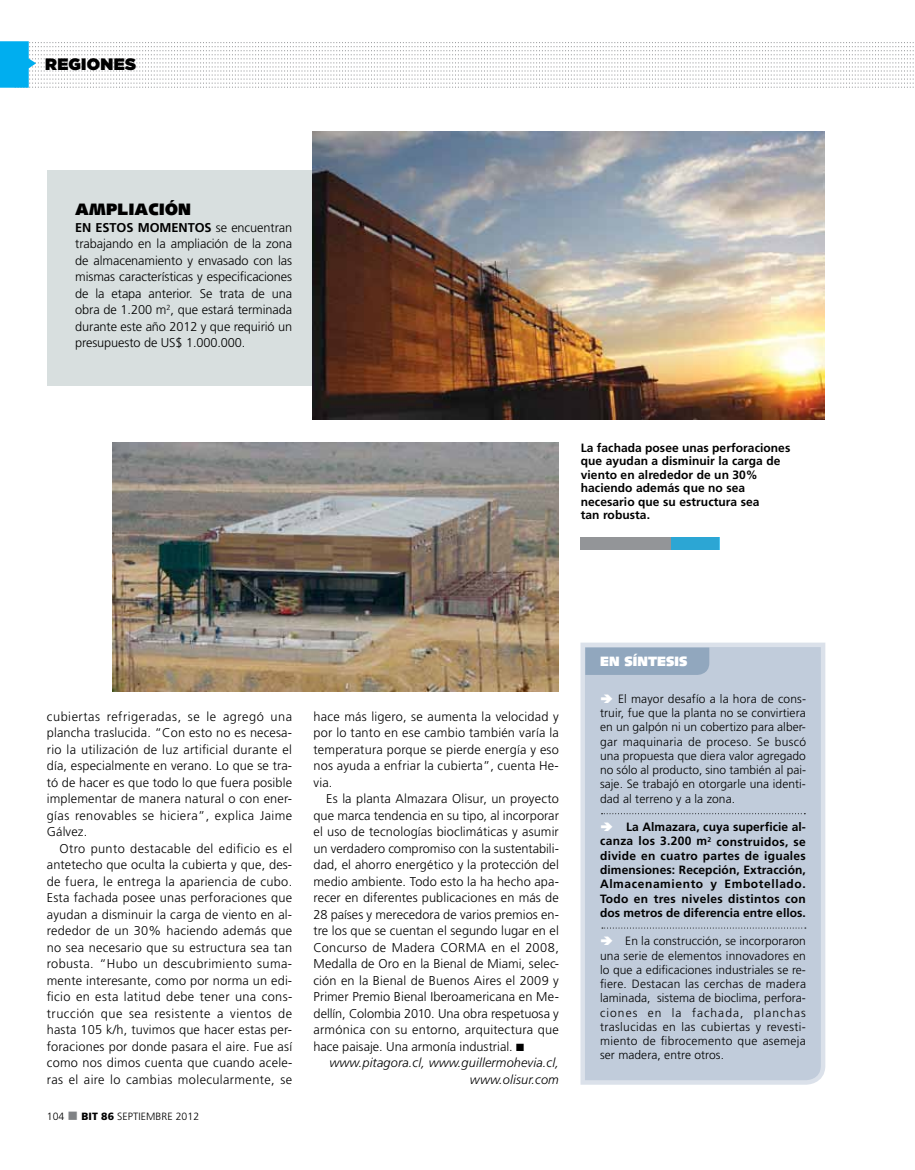
<style>
.page{position:relative;width:915px;height:1170px;background:#fff}
.page>*{position:absolute;margin:0;border:0;box-sizing:border-box;transform-origin:0 0}
.t1{font:900 16.5px "Syntax";letter-spacing:.02em;color:#000}
.t2{font:900 16.5px "Gotham";color:#000}
.t3{font:900 13.5px "Syntax";letter-spacing:.005em;color:#fff}
.t4{font:300 12.75px/16.5px "Frutiger";letter-spacing:.015em;color:#000;text-align:justify}
.t5{font:italic 300 12.75px/16.5px "Frutiger";letter-spacing:.01em;color:#000;text-align:right}
.t6{font:300 12px/14.2px "Frutiger";letter-spacing:.005em;color:#000;text-align:justify}
.t7{font:700 12px/14.2px "Frutiger";letter-spacing:.005em;color:#000;text-align:justify}
.t8{font:300 10.5px "Frutiger";letter-spacing:.005em;color:#000}
.s1{font-weight:700}
.s2{color:#808285}
.s3{font-weight:900}
</style>
<div class="page">
<div style="left:47px;top:170px;width:325px;height:216px;background:#d8dfdf"></div>
<div style="left:580px;top:642px;width:246px;height:443px;background:#c1ccdb"></div>
<svg style="left:601px;top:927px;width:204px;height:1px"></svg>
<svg style="left:601px;top:813px;width:204px;height:1px"></svg>
<div style="left:585px;top:647px;width:124px;height:28px;background:#91a7be"></div>
<svg style="left:0;top:41px;width:913px;height:47px"></svg>
<img style="left:313px;top:131px;width:511px;height:288px">
<img style="left:113px;top:443px;width:445px;height:248px">
<div style="left:580px;top:537px;width:139px;height:13px;background:#939598"></div>
<div style="left:670px;top:537px;width:49px;height:13px;background:#2ca6d4"></div>
<svg style="left:601px;top:694px;width:11px;height:8px"></svg>
<svg style="left:601px;top:822px;width:11px;height:9px"></svg>
<svg style="left:601px;top:936px;width:11px;height:9px"></svg>
<p class="t2" style="left:45px;top:52px;width:92px">REGIONES</p>
<p class="t1" style="left:75px;top:200px;width:117px">AMPLIACIÓN</p>
<p class="t4" style="left:75px;top:219px;width:218px"><span class="s1">En estos momentos</span> se encuentran trabajando en la ampliación de la zona de almacenamiento y envasado con las mismas características y especificaciones de la etapa anterior. Se trata de una obra de 1.200 m<sup>2</sup>, que estará terminada durante este año 2012 y que requirió un presupuesto de US$ 1.000.000.</p>
<p class="t7" style="left:580px;top:440px;width:211px;line-height:13.5px;text-align:left">La fachada posee unas perforaciones que ayudan a disminuir la carga de viento en alrededor de un 30% haciendo además que no sea necesario que su estructura sea<br>tan robusta.</p>
<p class="t4" style="left:47px;top:708px;width:247px">cubiertas refrigeradas, se le agregó una plancha traslucida. “Con esto no es necesa&shy;rio la utilización de luz artificial durante el día, especialmente en verano. Lo que se tra&shy;tó de hacer es que todo lo que fuera posible implementar de manera natural o con ener&shy;gías renovables se hiciera”, explica Jaime Gálvez.</p>
<p class="t4" style="left:47px;top:840px;width:247px;text-indent:13px">Otro punto destacable del edificio es el antetecho que oculta la cubierta y que, des&shy;de fuera, le entrega la apariencia de cubo.<br>Esta fachada posee unas perforaciones que ayudan a disminuir la carga de viento en al&shy;rededor de un 30% haciendo además que no sea necesario que su estructura sea tan robusta. “Hubo un descubrimiento suma&shy;mente interesante, como por norma un edi&shy;ficio en esta latitud debe tener una cons&shy;trucción que sea resistente a vientos de hasta 105 k/h, tuvimos que hacer estas per&shy;foraciones por donde pasara el aire. Fue así como nos dimos cuenta que cuando acele&shy;ras el aire lo cambias molecularmente, se</p>
<p class="t8" style="left:47px;top:1110px;width:154px">104 <span class="s2">■</span> <span class="s3">BIT 86</span> septiembre 2012</p>
<p class="t4" style="left:313px;top:708px;width:247px">hace más ligero, se aumenta la velocidad y por lo tanto en ese cambio también varía la temperatura porque se pierde energía y eso nos ayuda a enfriar la cubierta”, cuenta He&shy;via.</p>
<p class="t4" style="left:313px;top:790px;width:247px;text-indent:13px">Es la planta Almazara Olisur, un proyecto que marca tendencia en su tipo, al incorporar el uso de tecnologías bioclimáticas y asumir un verdadero compromiso con la sustentabili&shy;dad, el ahorro energético y la protección del medio ambiente. Todo esto la ha hecho apa&shy;recer en diferentes publicaciones en más de 28 países y merecedora de varios premios en&shy;tre los que se cuentan el segundo lugar en el Concurso de Madera CORMA en el 2008, Medalla de Oro en la Bienal de M iami, selec&shy;ción en la Bienal de Buenos Aires el 2009 y Primer Premio Bienal I beroamericana en Me&shy;dellín, Colombia 2010. Una obra respetuosa y armónica con su entorno, arquitectura que hace paisaje. Una armonía industrial. ■</p>
<p class="t5" style="left:329px;top:1054px;width:231px">www.pitagora.cl, www.guillermohevia.cl, www.olisur.com</p>
<p class="t3" style="left:600px;top:653px;width:89px">EN SÍNTESIS</p>
<p class="t6" style="left:600px;top:691px;width:207px;text-indent:18px">El mayor desafío a la hora de cons&shy;truir, fue que la planta no se convirtiera en un galpón ni un cobertizo para alber&shy;gar maquinaria de proceso. Se buscó una propuesta que diera valor agregado no sólo al producto, sino también al pai&shy;saje. Se trabajó en otorgarle una identi&shy;dad al terreno y a la zona.</p>
<p class="t7" style="left:600px;top:819px;width:207px;text-indent:26px">La Almazara, cuya superficie al&shy;canza los 3.200 m<sup>2</sup> construidos, se divide en cuatro partes de iguales dimensiones: Recepción, Extracción, Almacenamiento y Embotellado.<br>Todo en tres niveles distintos con dos metros de diferencia entre ellos.</p>
<p class="t6" style="left:600px;top:933px;width:207px;text-indent:25px">En la construcción, se incorporaron una serie de elementos innovadores en lo que a edificaciones industriales se re&shy;fiere. Destacan las cerchas de madera laminada, sistema de bioclima, perfora&shy;ciones en la fachada, planchas traslucidas en las cubiertas y revesti&shy;miento de fibrocemento que asemeja ser madera, entre otros.</p>
</div>
